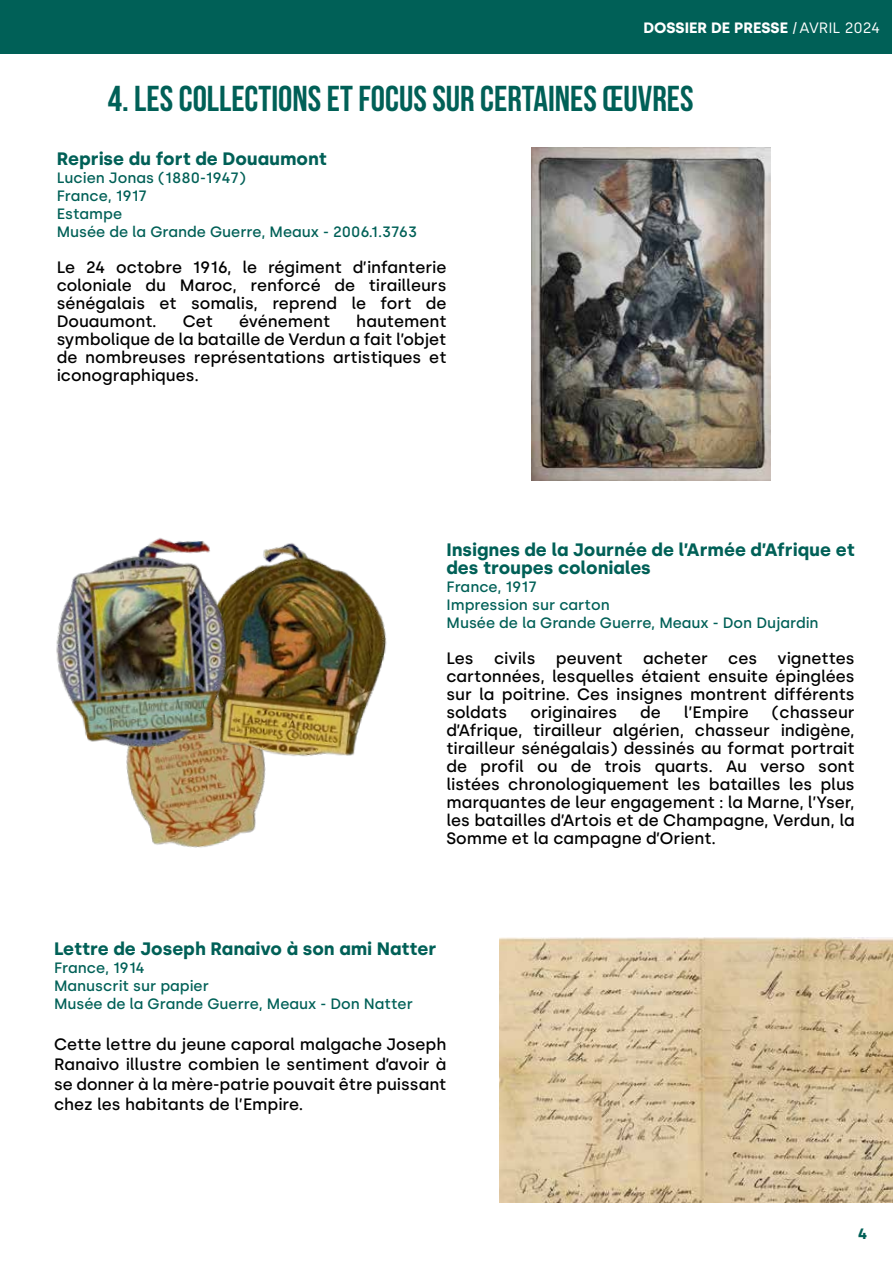
<style>
.page{position:relative;width:893px;height:1263px;background:#fff}
.page>*{position:absolute;margin:0;border:0;box-sizing:border-box;transform-origin:0 0}
.t1{font:700 36px "Bebas Neue";color:#006057}
.t2{font:700 18px/18px "Silka";color:#006057}
.t3{font:500 16.5px/18px "Silka";color:#000;text-align:justify}
.t4{font:500 15px/18px "Silka";color:#006057}
.t5{font:700 15px "Silka";color:#fff}
.t6{font:700 15px "Silka";color:#006057}
.s1{font-family:"Knockout 70 Full Welterwt";font-weight:400}
.s2{font-weight:400}
</style>
<div class="page">
<div style="left:1px;top:0;width:891px;height:53px;background:#006057"></div>
<img style="left:127px;top:770px;width:138px;height:78px">
<img style="left:178px;top:543px;width:209px;height:234px">
<img style="left:56px;top:538px;width:195px;height:232px">
<img style="left:531px;top:147px;width:239px;height:333px">
<img style="left:500px;top:938px;width:393px;height:265px">
<p class="t5" style="left:643px;top:19px;width:238px">DOSSIER DE PRESSE <span class="s1">/</span> <span class="s2">AVRIL 2024</span></p>
<h1 class="t1" style="left:108px;top:78px;width:587px">4. LES COLLECTIONS ET FOCUS SUR CERTAINES ŒUVRES</h1>
<p class="t2" style="left:57px;top:149px;width:272px">Reprise du fort de Douaumont</p>
<p class="t4" style="left:57px;top:168px;width:362px">Lucien Jonas (1880-1947)<br>France, 1917<br>Estampe<br>Musée de la Grande Guerre, Meaux - 2006.1.3763</p>
<p class="t3" style="left:57px;top:258px;width:391px">Le 24 octobre 1916, le régiment d’infanterie coloniale du Maroc, renforcé de tirailleurs sénégalais et somalis, reprend le fort de Douaumont.</p>
<p class="t3" style="left:57px;top:312px;width:391px;text-indent:300px">hautement symbolique de la bataille de Verdun a fait l’objet de nombreuses représentations artistiques et iconographiques.</p>
<p class="t3" style="left:183px;top:312px;width:32px">Cet</p>
<p class="t3" style="left:239px;top:312px;width:93px">événement</p>
<p class="t2" style="left:446px;top:541px;width:410px">Insignes de la Journée de l’Armée d’Afrique et des troupes coloniales</p>
<p class="t4" style="left:446px;top:578px;width:374px">France, 1917<br>Impression sur carton<br>Musée de la Grande Guerre, Meaux - Don Dujardin</p>
<p class="t3" style="left:446px;top:649px;width:410px">Les civils peuvent acheter ces vignettes cartonnées, lesquelles étaient ensuite épinglées sur la poitrine. Ces insignes montrent différents soldats</p>
<p class="t3" style="left:446px;top:703px;width:410px;text-indent:325px">(chasseur d’Afrique, tirailleur algérien, chasseur indigène, tirailleur sénégalais) dessinés au format portrait de profil ou de trois quarts. Au verso sont listées chronologiquement les batailles les plus marquantes de leur engagement : la Marne, l’Yser, les batailles d’Artois et de Champagne, Verdun, la Somme et la campagne d’Orient.</p>
<p class="t3" style="left:530px;top:703px;width:88px">originaires</p>
<p class="t3" style="left:640px;top:703px;width:22px">de</p>
<p class="t3" style="left:684px;top:703px;width:66px">l’Empire</p>
<p class="t2" style="left:54px;top:939px;width:384px">Lettre de Joseph Ranaivo à son ami Natter</p>
<p class="t4" style="left:54px;top:958px;width:360px">France, 1914<br>Manuscrit sur papier<br>Musée de la Grande Guerre, Meaux - Don Natter</p>
<p class="t3" style="left:54px;top:1034px;width:394px;line-height:19.8px">Cette lettre du jeune caporal malgache Joseph Ranaivo illustre combien le sentiment d’avoir à se donner à la mère-patrie pouvait être puissant chez les habitants de l’Empire.</p>
<p class="t6" style="left:858px;top:1225px;width:11px">4</p>
</div>
